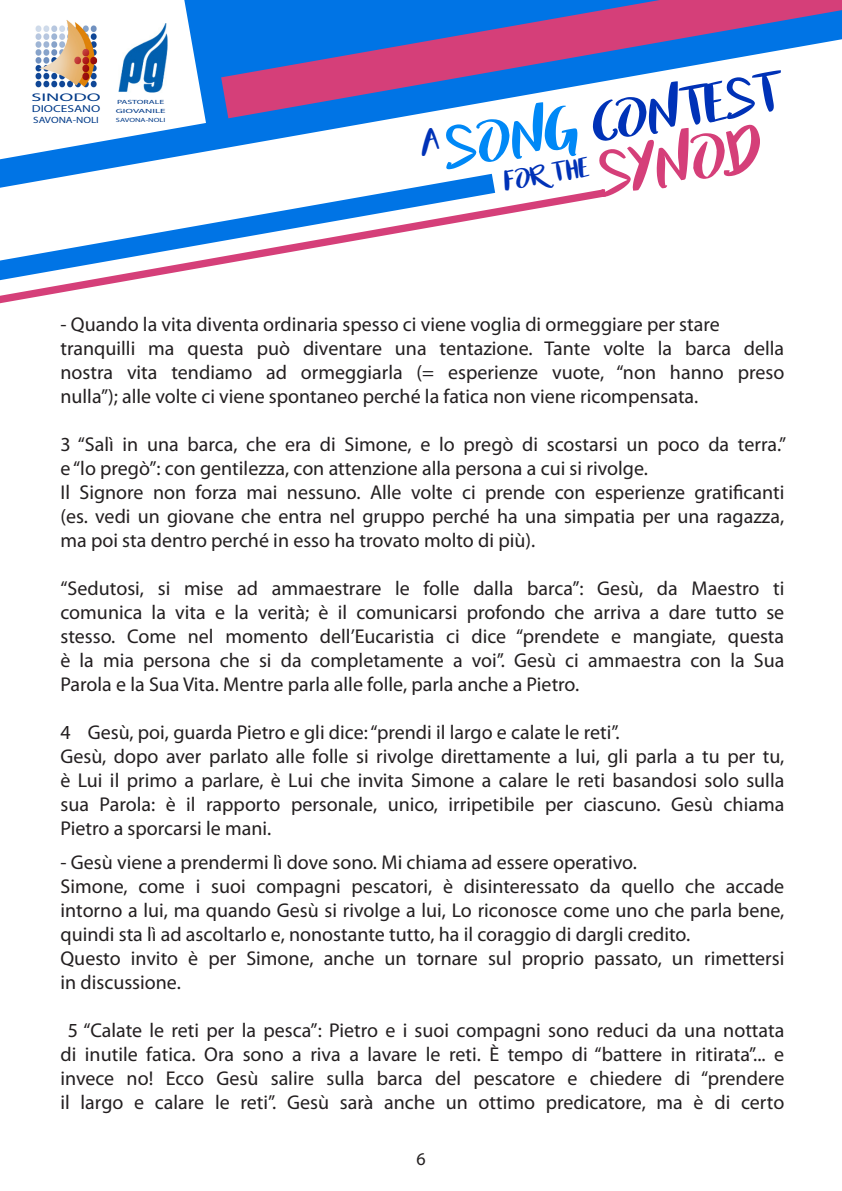
<style>
.page{position:relative;width:842px;height:1191px;background:#fff}
.page>*{position:absolute;margin:0;border:0;box-sizing:border-box;transform-origin:0 0}
.t1{font:46px "Beautyandthe Beast";color:#d53f79;scale:1.42 1}
.t2{font:40px "Beautyandthe Beast";color:#0032b7;scale:1.47 1}
.t3{font:20px/24px "Myriad Pro";color:#231f20;text-align:justify}
.t4{font:20px "Beautyandthe Beast";color:#0032b7;scale:1.41 1}
.t5{font:18px "Myriad Pro";color:#231f20}
.t6{font:11.1px "Myriad Pro";color:#003a88;scale:1.81 1}
.t7{font:10.1px "Myriad Pro";color:#003a88;scale:1.33 1}
.t8{font:9.1px "Myriad Pro";color:#003a88;scale:1.22 1}
.t9{font:6.1px "Myriad Pro";color:#003a88;scale:1.38 1}
.t10{font:6.1px "Myriad Pro";color:#003a88;scale:1.61 1}
.t11{font:6.1px "Myriad Pro";color:#003a88;scale:1.81 1}
.s1{font-size:43px;color:#0088f6}
</style>
<div class="page">
<svg style="left:0;top:0;width:492px;height:174px"></svg>
<svg style="left:0;top:0;width:206px;height:159px"></svg>
<img style="left:26px;top:16px;width:80px;height:81px">
<img style="left:118px;top:23px;width:50px;height:69px">
<svg style="left:0;top:174px;width:495px;height:15px"></svg>
<svg style="left:221px;top:0;width:621px;height:118px"></svg>
<svg style="left:0;top:189px;width:606px;height:114px"></svg>
<svg style="left:418px;top:127px;width:22px;height:29px"></svg>
<p class="t6" style="left:31px;top:90px;width:40px">SINODO</p>
<p class="t7" style="left:32px;top:102px;width:53px">DIOCESANO</p>
<p class="t8" style="left:33px;top:114px;width:55px">SAVONA-NOLI</p>
<p class="t10" style="left:117px;top:98px;width:31px">PASTORALE</p>
<p class="t11" style="left:116px;top:107px;width:29px">GIOVANILE</p>
<p class="t9" style="left:116px;top:116px;width:37px">SAVONA-NOLI</p>
<p class="t2" style="left:441px;top:122px;width:230px;rotate:-10deg"><span class="s1">SONG</span> CONTEST</p>
<p class="t1" style="left:594px;top:144px;width:119px;rotate:-10deg">synod</p>
<p class="t4" style="left:501px;top:167px;width:63px;rotate:-10deg">for the</p>
<p class="t3" style="left:60px;top:312px;width:661px">- Quando la vita diventa ordinaria spesso ci viene voglia di ormeggiare per stare</p>
<p class="t3" style="left:60px;top:336px;width:725px">tranquilli ma questa può diventare una tentazione. Tante volte la barca della nostra vita tendiamo ad ormeggiarla (= esperienze vuote, “non hanno preso nulla”); alle volte ci viene spontaneo perché la fatica non viene ricompensata.</p>
<p class="t3" style="left:60px;top:432px;width:727px">3 “Salì in una barca, che era di Simone, e lo pregò di scostarsi un poco da terra.” e “lo pregò”: con gentilezza, con attenzione alla persona a cui si rivolge.</p>
<p class="t3" style="left:60px;top:480px;width:725px">Il Signore non forza mai nessuno. Alle volte ci prende con esperienze gratificanti (es. vedi un giovane che entra nel gruppo perché ha una simpatia per una ragazza, ma poi sta dentro perché in esso ha trovato molto di più).</p>
<p class="t3" style="left:60px;top:576px;width:725px">“Sedutosi, si mise ad ammaestrare le folle dalla barca”: Gesù, da Maestro ti comunica la vita e la verità; è il comunicarsi profondo che arriva a dare tutto se stesso. Come nel momento dell’Eucaristia ci dice “prendete e mangiate, questa è la mia persona che si da completamente a voi”. Gesù ci ammaestra con la Sua Parola e la Sua Vita. Mentre parla alle folle, parla anche a Pietro.</p>
<p class="t3" style="left:60px;top:720px;width:561px">4 Gesù, poi, guarda Pietro e gli dice: “prendi il largo e calate le reti”.</p>
<p class="t3" style="left:60px;top:744px;width:725px">Gesù, dopo aver parlato alle folle si rivolge direttamente a lui, gli parla a tu per tu, è Lui il primo a parlare, è Lui che invita Simone a calare le reti basandosi solo sulla sua Parola: è il rapporto personale, unico, irripetibile per ciascuno. Gesù chiama Pietro a sporcarsi le mani.</p>
<p class="t3" style="left:60px;top:850px;width:578px">- Gesù viene a prendermi lì dove sono. Mi chiama ad essere operativo.</p>
<p class="t3" style="left:60px;top:874px;width:725px">Simone, come i suoi compagni pescatori, è disinteressato da quello che accade intorno a lui, ma quando Gesù si rivolge a lui, Lo riconosce come uno che parla bene, quindi sta lì ad ascoltarlo e, nonostante tutto, ha il coraggio di dargli credito.</p>
<p class="t3" style="left:60px;top:946px;width:725px">Questo invito è per Simone, anche un tornare sul proprio passato, un rimettersi in discussione.</p>
<p class="t3" style="left:60px;top:1018px;width:725px;text-align:center">5 “Calate le reti per la pesca”: Pietro e i suoi compagni sono reduci da una nottata di inutile fatica. Ora sono a riva a lavare le reti. È tempo di “battere in ritirata”... e invece no! Ecco Gesù salire sulla barca del pescatore e chiedere di “prendere il largo e calare le reti”. Gesù sarà anche un ottimo predicatore, ma è di certo</p>
<p class="t5" style="left:416px;top:1147px;width:11px">6</p>
</div>
